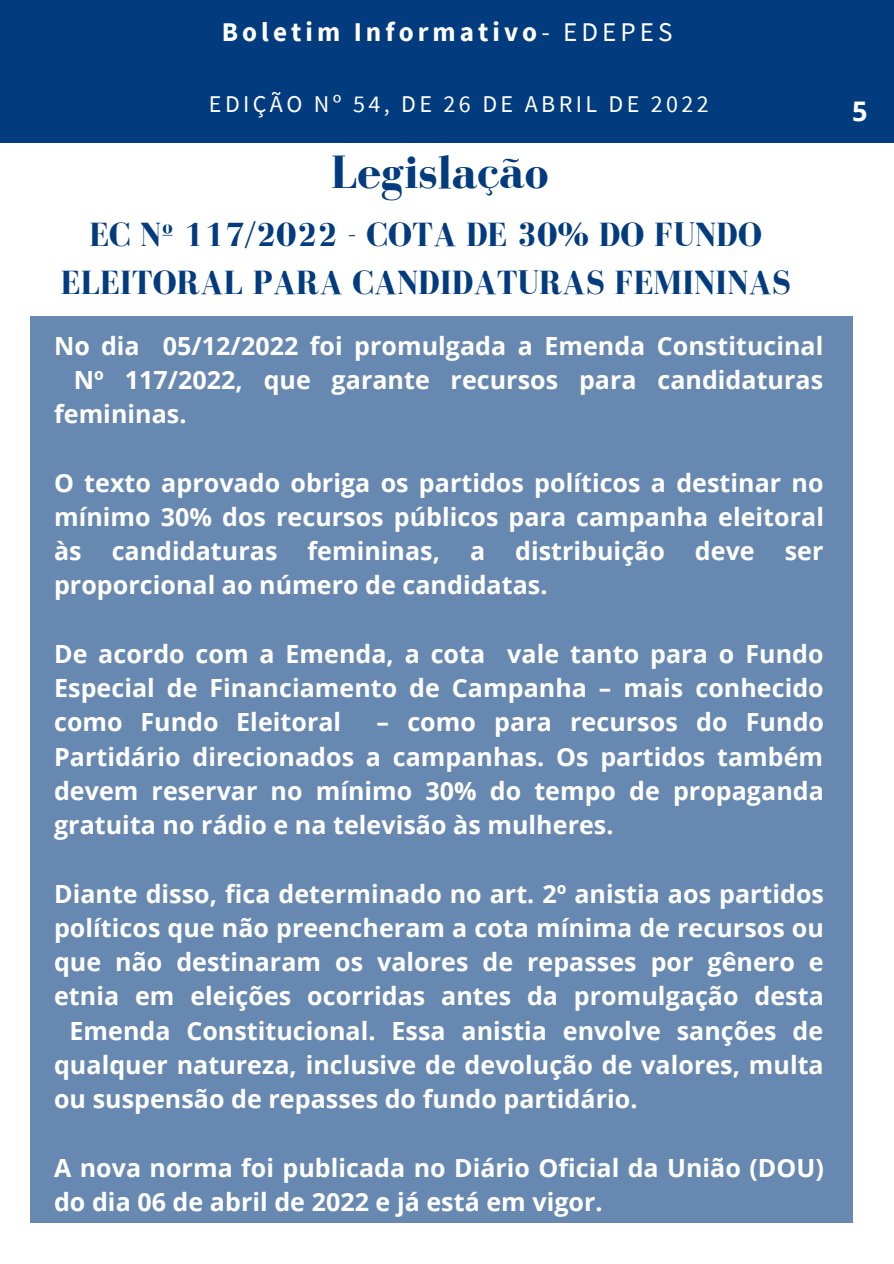
<style>
.page{position:relative;width:894px;height:1264px;background:#fff}
.page>*{position:absolute;margin:0;border:0;box-sizing:border-box;transform-origin:0 0}
.t1{font:700 48px "Bodoni FLF";color:#023b7e}
.t2{font:700 34.5px "Bodoni FLF";color:#023b7e}
.t3{font:700 27px "Source Sans Pro";letter-spacing:.15em;color:#fff}
.t4{font:700 27px "Open Sans";color:#fff}
.t5{font:700 25.05px/34.2px "Open Sans";color:#fff;text-align:justify}
.t6{font:700 24px "Source Sans Pro";letter-spacing:.14em;color:#fff}
.t7{font:24px "Source Sans Pro";letter-spacing:.14em;color:#fff}
.s1{font-weight:400}
</style>
<div class="page">
<div style="left:0;top:0;width:893px;height:143px;background:#023b7e"></div>
<div style="left:30px;top:316px;width:822px;height:906px;background:#6789b1"></div>
<p class="t3" style="left:222px;top:15px;width:452px">Boletim Informativo<span class="s1">- EDEPES</span></p>
<p class="t6" style="left:183px;top:30px;width:543px">EDIÇÃO 01, DE 01 DE SETEMBRO DE 2020</p>
<p class="t7" style="left:209px;top:88px;width:501px">EDIÇÃO Nº 54, DE 26 DE ABRIL DE 2022</p>
<p class="t1" style="left:330px;top:146px;width:219px">Legislação</p>
<p class="t2" style="left:89px;top:216px;width:673px">EC Nº 117/2022 - COTA DE 30% DO FUNDO</p>
<p class="t2" style="left:61px;top:263px;width:731px">ELEITORAL PARA CANDIDATURAS FEMININAS</p>
<p class="t5" style="left:54px;top:328px;width:770px">No dia 05/12/2022 foi promulgada a Emenda Constitucinal</p>
<p class="t5" style="left:74px;top:362px;width:750px">Nº 117/2022, que garante recursos para candidaturas</p>
<p class="t5" style="left:54px;top:396px;width:134px">femininas.</p>
<p class="t5" style="left:54px;top:465px;width:771px">O texto aprovado obriga os partidos políticos a destinar no mínimo 30% dos recursos públicos para campanha eleitoral às candidaturas femininas, a distribuição deve ser proporcional ao número de candidatas.</p>
<p class="t5" style="left:54px;top:636px;width:771px">De acordo com a Emenda, a cota vale tanto para o Fundo Especial de Financiamento de Campanha – mais conhecido como Fundo Eleitoral</p>
<p class="t5" style="left:54px;top:704px;width:771px;text-indent:322px">– como para recursos do Fundo Partidário direcionados a campanhas. Os partidos também devem reservar no mínimo 30% do tempo de propaganda gratuita no rádio e na televisão às mulheres.</p>
<p class="t5" style="left:54px;top:875px;width:771px">Diante disso, fica determinado no art. 2º anistia aos partidos</p>
<p class="t5" style="left:54px;top:910px;width:771px">políticos que não preencheram a cota mínima de recursos ou</p>
<p class="t5" style="left:54px;top:944px;width:770px">que não destinaram os valores de repasses por gênero e</p>
<p class="t5" style="left:54px;top:978px;width:771px">etnia em eleições ocorridas antes da promulgação desta</p>
<p class="t5" style="left:69px;top:1012px;width:755px">Emenda Constitucional. Essa anistia envolve sanções de</p>
<p class="t5" style="left:54px;top:1047px;width:771px">qualquer natureza, inclusive de devolução de valores, multa</p>
<p class="t5" style="left:54px;top:1081px;width:584px">ou suspensão de repasses do fundo partidário.</p>
<p class="t5" style="left:54px;top:1149px;width:771px">A nova norma foi publicada no Diário Oficial da União (DOU) do dia 06 de abril de 2022 e já está em vigor.</p>
<p class="t4" style="left:851px;top:92px;width:17px">5</p>
</div>
